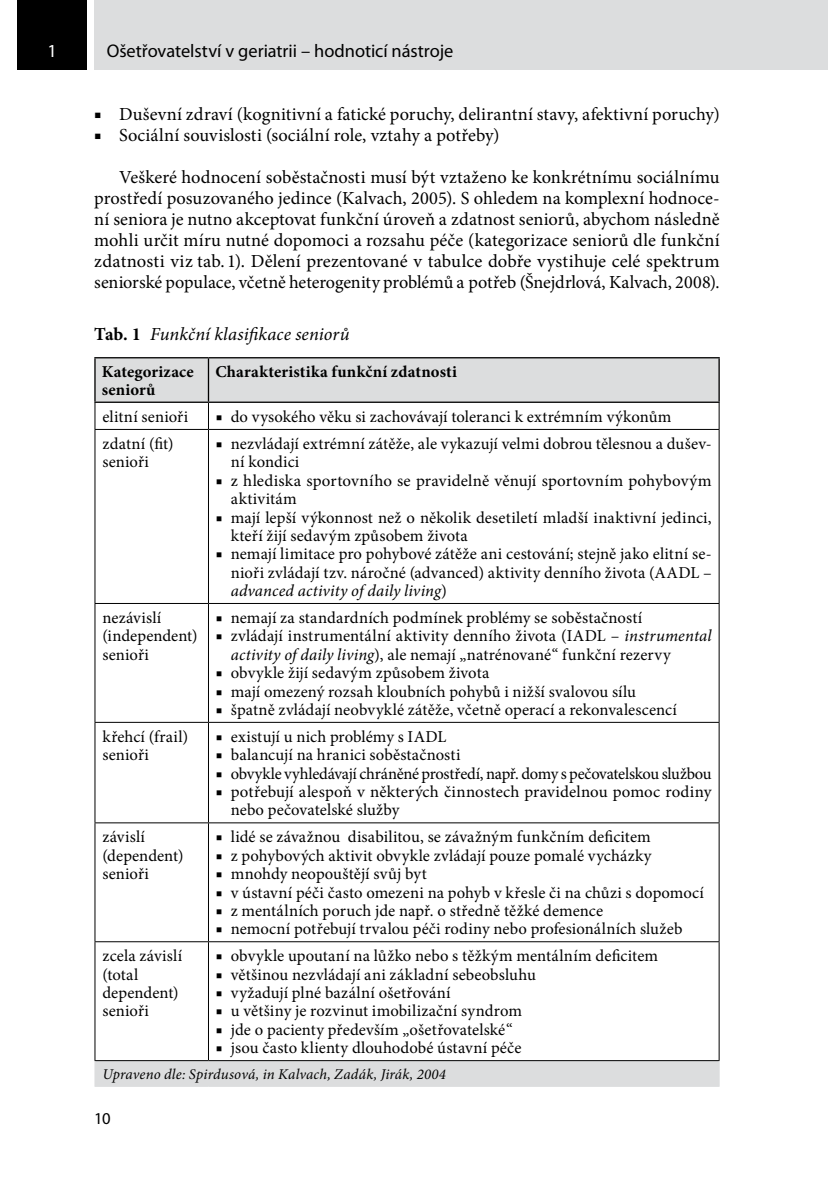
<style>
.page{position:relative;width:829px;height:1191px;background:#fff}
.page>*{position:absolute;margin:0;border:0;box-sizing:border-box;transform-origin:0 0}
.text_1_nad{font:18.38px/21px "Minion Pro";letter-spacing:.005em;color:#000;text-align:justify}
.t1{font:18.38px "Myriad Pro";letter-spacing:-.005em;color:#000}
.tabulka_obrazek_popi{font:italic 18.38px "Minion Pro";letter-spacing:.005em;color:#000}
.t2{font:18.38px "Myriad Pro";color:#fff}
.tabulka_text{font:16.62px/18.4px "Minion Pro";letter-spacing:.01em;color:#000}
.tabulka_text-2{font:16.62px "Minion Pro";letter-spacing:-.015em;color:#000}
.tabulka_nadpisek{font:700 16.62px/18.4px "Minion Pro";letter-spacing:.015em;color:#000}
.t3{font:16.62px "Myriad Pro";color:#000}
.tabulka_text_poznamk{font:italic 14.88px "Minion Pro";letter-spacing:.01em;color:#000}
.s1{font-weight:700;font-style:normal}
.s2{font-style:italic}
</style>
<div class="page">
<div style="left:17px;top:0;width:70px;height:69px;background:#000"></div>
<div style="left:94px;top:0;width:733px;height:69px;background:#dcddde"></div>
<div style="left:95px;top:358px;width:623px;height:728px;background:#dcddde"></div>
<svg style="left:95px;top:403px;width:623px;height:657px"></svg>
<hr style="left:94px;top:357px;width:114px;height:1px;background:#000">
<hr style="left:94px;top:358px;width:2px;height:43px;background:#000">
<hr style="left:208px;top:357px;width:511px;height:1px;background:#000">
<hr style="left:208px;top:358px;width:1px;height:43px;background:#000">
<hr style="left:718px;top:358px;width:1px;height:43px;background:#000">
<hr style="left:94px;top:401px;width:114px;height:2px;background:#000">
<hr style="left:208px;top:401px;width:511px;height:2px;background:#000">
<svg style="left:94px;top:403px;width:1px;height:26px"></svg>
<svg style="left:208px;top:403px;width:1px;height:26px"></svg>
<svg style="left:718px;top:403px;width:1px;height:26px"></svg>
<hr style="left:94px;top:429px;width:114px;height:1px;background:#000">
<hr style="left:94px;top:430px;width:1px;height:173px;background:#000">
<hr style="left:208px;top:429px;width:511px;height:1px;background:#000">
<hr style="left:208px;top:430px;width:1px;height:173px;background:#000">
<hr style="left:718px;top:430px;width:1px;height:173px;background:#000">
<hr style="left:94px;top:603px;width:114px;height:1px;background:#000">
<hr style="left:94px;top:604px;width:1px;height:118px;background:#000">
<hr style="left:208px;top:603px;width:511px;height:1px;background:#000">
<hr style="left:208px;top:604px;width:1px;height:118px;background:#000">
<hr style="left:718px;top:604px;width:1px;height:118px;background:#000">
<hr style="left:94px;top:722px;width:114px;height:1px;background:#000">
<hr style="left:94px;top:723px;width:1px;height:99px;background:#000">
<hr style="left:208px;top:722px;width:511px;height:1px;background:#000">
<hr style="left:208px;top:723px;width:1px;height:99px;background:#000">
<hr style="left:718px;top:723px;width:1px;height:99px;background:#000">
<hr style="left:94px;top:822px;width:114px;height:1px;background:#000">
<hr style="left:94px;top:823px;width:1px;height:118px;background:#000">
<hr style="left:208px;top:822px;width:511px;height:1px;background:#000">
<hr style="left:208px;top:823px;width:1px;height:118px;background:#000">
<hr style="left:718px;top:823px;width:1px;height:118px;background:#000">
<hr style="left:94px;top:941px;width:114px;height:1px;background:#000">
<hr style="left:94px;top:942px;width:1px;height:118px;background:#000">
<hr style="left:208px;top:941px;width:511px;height:1px;background:#000">
<hr style="left:208px;top:942px;width:1px;height:118px;background:#000">
<hr style="left:718px;top:942px;width:1px;height:118px;background:#000">
<hr style="left:94px;top:1060px;width:114px;height:1px;background:#000">
<hr style="left:208px;top:1060px;width:511px;height:1px;background:#000">
<svg style="left:94px;top:1061px;width:1px;height:25px"></svg>
<svg style="left:718px;top:1061px;width:1px;height:25px"></svg>
<hr style="left:94px;top:1086px;width:114px;height:1px;background:#dcddde">
<hr style="left:208px;top:1086px;width:511px;height:1px;background:#dcddde">
<p class="t2" style="left:47px;top:40px;width:11px">1</p>
<p class="t1" style="left:107px;top:40px;width:348px">Ošetřovatelství v geriatrii – hodnoticí nástroje</p>
<p class="text_1_nad" style="left:94px;top:104px;width:627px">■ Duševní zdraví (kognitivní a fatické poruchy, delirantní stavy, afektivní poruchy)</p>
<p class="text_1_nad" style="left:94px;top:125px;width:406px">■ Sociální souvislosti (sociální role, vztahy a potřeby)</p>
<p class="text_1_nad" style="left:94px;top:167px;width:627px;text-indent:25px">Veškeré hodnocení soběstačnosti musí být vztaženo ke konkrétnímu sociálnímu prostředí posuzovaného jedince (Kalvach, 2005). S ohledem na komplexní hodnoce&shy;ní seniora je nutno akceptovat funkční úroveň a zdatnost seniorů, abychom následně mohli určit míru nutné dopomoci a rozsahu péče (kategorizace seniorů dle funkční zdatnosti viz tab. 1). Dělení prezentované v tabulce dobře vystihuje celé spektrum seniorské populace, včetně heterogenity problémů a potřeb (Šnejdrlová, Kalvach, 2008).</p>
<p class="tabulka_obrazek_popi" style="left:94px;top:322px;width:257px"><span class="s1">Tab. 1</span> Funkční klasifikace seniorů</p>
<p class="tabulka_nadpisek" style="left:102px;top:362px;width:93px">Kategorizace seniorů</p>
<p class="tabulka_nadpisek" style="left:215px;top:362px;width:243px">Charakteristika funkční zdatnosti</p>
<p class="tabulka_text" style="left:102px;top:407px;width:87px">elitní senioři</p>
<p class="tabulka_text" style="left:216px;top:407px;width:457px">■ do vysokého věku si zachovávají toleranci k extrémním výkonům</p>
<p class="tabulka_text" style="left:102px;top:434px;width:73px">zdatní (fit) senioři</p>
<p class="tabulka_text" style="left:231px;top:434px;width:482px;text-indent:-15px">■ nezvládají extrémní zátěže, ale vykazují velmi dobrou tělesnou a dušev&shy;ní kondici</p>
<p class="tabulka_text" style="left:231px;top:471px;width:482px;text-indent:-15px">■ z hlediska sportovního se pravidelně věnují sportovním pohybovým aktivitám</p>
<p class="tabulka_text" style="left:231px;top:508px;width:482px;text-indent:-15px">■ mají lepší výkonnost než o několik desetiletí mladší inaktivní jedinci, kteří žijí sedavým způsobem života</p>
<p class="tabulka_text" style="left:231px;top:545px;width:482px;text-align:justify;text-indent:-15px">■ nemají limitace pro pohybové zátěže ani cestování; stejně jako elitní se&shy;nioři zvládají tzv. náročné (advanced) aktivity denního života (AADL – <span class="s2">advanced activity of daily living</span>)</p>
<p class="tabulka_text" style="left:102px;top:608px;width:97px">nezávislí (independent) senioři</p>
<p class="tabulka_text" style="left:216px;top:608px;width:428px">■ nemají za standardních podmínek problémy se soběstačností</p>
<p class="tabulka_text" style="left:231px;top:627px;width:482px;text-indent:-15px">■ zvládají instrumentální aktivity denního života (IADL – <span class="s2">instrumental activity of daily living</span>), ale nemají „natrénované“ funkční rezervy</p>
<p class="tabulka_text" style="left:216px;top:663px;width:275px">■ obvykle žijí sedavým způsobem života</p>
<p class="tabulka_text" style="left:216px;top:682px;width:421px">■ mají omezený rozsah kloubních pohybů i nižší svalovou sílu</p>
<p class="tabulka_text" style="left:216px;top:700px;width:462px">■ špatně zvládají neobvyklé zátěže, včetně operací a rekonvalescencí</p>
<p class="tabulka_text" style="left:102px;top:727px;width:87px">křehcí (frail) senioři</p>
<p class="tabulka_text" style="left:216px;top:727px;width:232px">■ existují u nich problémy s IADL</p>
<p class="tabulka_text" style="left:216px;top:746px;width:246px">■ balancují na hranici soběstačnosti</p>
<p class="tabulka_text-2" style="left:216px;top:762px;width:497px">■ obvykle vyhledávají chráněné prostředí, např. domy s pečovatelskou službou</p>
<p class="tabulka_text" style="left:231px;top:782px;width:482px;text-indent:-15px">■ potřebují alespoň v některých činnostech pravidelnou pomoc rodiny nebo pečovatelské služby</p>
<p class="tabulka_text" style="left:102px;top:828px;width:83px">závislí (dependent) senioři</p>
<p class="tabulka_text" style="left:216px;top:828px;width:436px">■ lidé se závažnou disabilitou, se závažným funkčním deficitem</p>
<p class="tabulka_text" style="left:216px;top:846px;width:437px">■ z pohybových aktivit obvykle zvládají pouze pomalé vycházky</p>
<p class="tabulka_text" style="left:216px;top:864px;width:212px">■ mnohdy neopouštějí svůj byt</p>
<p class="tabulka_text" style="left:216px;top:883px;width:489px">■ v ústavní péči často omezeni na pohyb v křesle či na chůzi s dopomocí</p>
<p class="tabulka_text" style="left:216px;top:901px;width:389px">■ z mentálních poruch jde např. o středně těžké demence</p>
<p class="tabulka_text" style="left:216px;top:920px;width:468px">■ nemocní potřebují trvalou péči rodiny nebo profesionálních služeb</p>
<p class="tabulka_text" style="left:102px;top:947px;width:81px">zcela závislí (total dependent) senioři</p>
<p class="tabulka_text" style="left:216px;top:947px;width:443px">■ obvykle upoutaní na lůžko nebo s těžkým mentálním deficitem</p>
<p class="tabulka_text" style="left:216px;top:965px;width:321px">■ většinou nezvládají ani základní sebeobsluhu</p>
<p class="tabulka_text" style="left:216px;top:983px;width:236px">■ vyžadují plné bazální ošetřování</p>
<p class="tabulka_text" style="left:216px;top:1002px;width:307px">■ u většiny je rozvinut imobilizační syndrom</p>
<p class="tabulka_text" style="left:216px;top:1020px;width:298px">■ jde o pacienty především „ošetřovatelské“</p>
<p class="tabulka_text" style="left:216px;top:1038px;width:307px">■ jsou často klienty dlouhodobé ústavní péče</p>
<p class="tabulka_text_poznamk" style="left:102px;top:1064px;width:345px">Upraveno dle: Spirdusová, in Kalvach, Zadák, Jirák, 2004</p>
<p class="t3" style="left:94px;top:1108px;width:18px">10</p>
</div>
